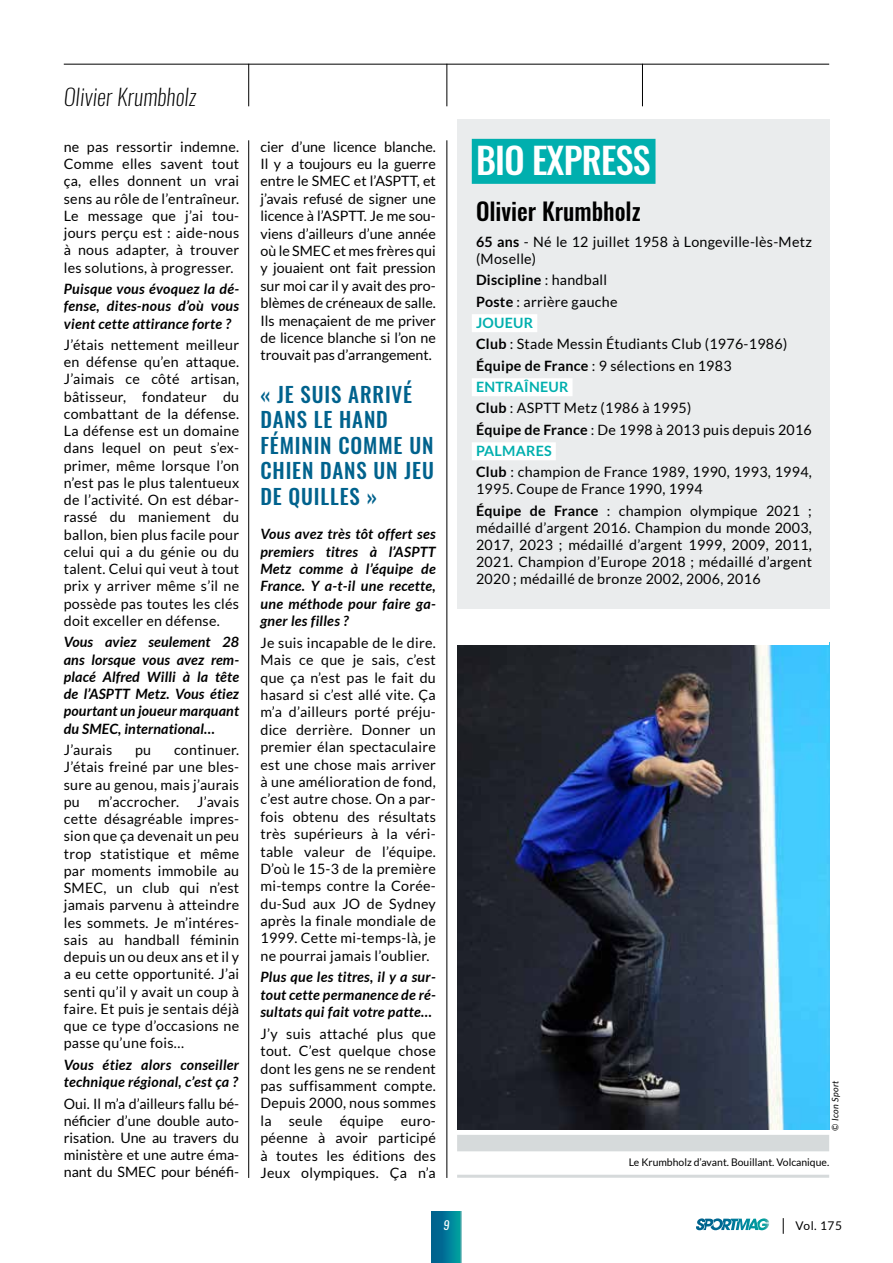
<style>
.page{position:relative;width:893px;height:1263px;background:#fff}
.page>*{position:absolute;margin:0;border:0;box-sizing:border-box;transform-origin:0 0}
.t1{font:500 36px "Oswald";letter-spacing:-.02em;color:#fff}
.t2{font:500 24px "Oswald";color:#000}
.t3{font:italic 200 22.5px "Oswald";letter-spacing:.01em;color:#000}
.t4{font:500 21px/25.5px "Oswald";letter-spacing:.04em;color:#00628d}
.t5{font:14.25px/17.2px "Lato";letter-spacing:.02em;color:#000;text-align:justify}
.t6{font:italic 700 14.25px/17.2px "Lato";letter-spacing:.02em;color:#000;text-align:justify}
.t7{font:12px "Lato";letter-spacing:.04em;color:#000}
.t8{font:italic 12px "Oswald";color:#fff}
.t9{font:10.5px "Lato";color:#000}
.t10{font:italic 9px "Lato";letter-spacing:.04em;color:#000}
.s1{font-weight:700}
.s2{font-weight:700;color:#00afae}
</style>
<div class="page">
<hr style="left:248px;top:140px;width:1px;height:1038px;background:#000">
<hr style="left:446px;top:140px;width:1px;height:1038px;background:#000">
<hr style="left:248px;top:64px;width:1px;height:42px;background:#000">
<hr style="left:446px;top:64px;width:1px;height:42px;background:#000">
<hr style="left:642px;top:64px;width:1px;height:42px;background:#000">
<hr style="left:64px;top:64px;width:765px;height:1px;background:#000">
<div style="left:457px;top:1135px;width:372px;height:16px;background:#d6dadb"></div>
<hr style="left:457px;top:1175px;width:372px;height:3px;background:#d6dadb">
<img style="left:457px;top:645px;width:372px;height:485px">
<div style="left:458px;top:119px;width:372px;height:489px;background:#eaeced"></div>
<div style="left:472px;top:139px;width:183px;height:45px;background:#00afae"></div>
<div style="left:472px;top:314px;width:65px;height:18px;background:#fff"></div>
<div style="left:472px;top:378px;width:101px;height:18px;background:#fff"></div>
<div style="left:472px;top:442px;width:84px;height:18px;background:#fff"></div>
<svg style="left:432px;top:1212px;width:29px;height:51px"></svg>
<svg style="left:783px;top:1218px;width:1px;height:16px"></svg>
<svg style="left:696px;top:1218px;width:73px;height:12px"></svg>
<h3 class="t3" style="left:64px;top:82px;width:134px">Olivier Krumbholz</h3>
<p class="t5" style="left:64px;top:138px;width:177px">ne pas ressortir indemne.<br>Comme elles savent tout ça, elles donnent un vrai sens au rôle de l’entraîneur.<br>Le message que j’ai tou&shy;jours perçu est : aide-nous à nous adapter, à trouver les solutions, à progresser.</p>
<p class="t6" style="left:64px;top:280px;width:177px">Puisque vous évoquez la dé&shy;fense, dites-nous d’où vous vient cette attirance forte ?</p>
<p class="t5" style="left:64px;top:336px;width:177px">J’étais nettement meilleur en défense qu’en attaque.<br>J’aimais ce côté artisan, bâtisseur, fondateur du combattant de la défense.<br>La défense est un domaine dans lequel on peut s’ex&shy;primer, même lorsque l’on n’est pas le plus talentueux de l’activité. On est débar&shy;rassé du maniement du ballon, bien plus facile pour celui qui a du génie ou du talent. Celui qui veut à tout prix y arriver même s’il ne possède pas toutes les clés doit exceller en défense.</p>
<p class="t6" style="left:64px;top:634px;width:177px">Vous aviez seulement 28 ans lorsque vous avez rem&shy;placé Alfred Willi à la tête de l’ASPTT Metz. Vous étiez pourtant un joueur marquant du SMEC, international…</p>
<p class="t5" style="left:64px;top:741px;width:50px">J’aurais</p>
<p class="t5" style="left:135px;top:741px;width:18px">pu</p>
<p class="t5" style="left:64px;top:741px;width:177px;text-indent:110px">continuer.<br>J’étais freiné par une bles&shy;sure au genou, mais j’aurais pu</p>
<p class="t5" style="left:64px;top:793px;width:177px;text-indent:133px">J’avais cette désagréable impres&shy;sion que ça devenait un peu trop statistique et même par moments immobile au SMEC, un club qui n’est jamais parvenu à atteindre les sommets. Je m’intéres&shy;sais au handball féminin depuis un ou deux ans et il y a eu cette opportunité. J’ai senti qu’il y avait un coup à faire. Et puis je sentais déjà que ce type d’occasions ne passe qu’une fois…</p>
<p class="t6" style="left:64px;top:1056px;width:177px">Vous étiez alors conseiller technique régional, c’est ça ?</p>
<p class="t5" style="left:64px;top:1094px;width:177px">Oui. Il m’a d’ailleurs fallu bé&shy;néficier d’une double auto&shy;risation. Une au travers du ministère et une autre éma&shy;nant du SMEC pour bénéfi-</p>
<p class="t5" style="left:98px;top:793px;width:82px">m’accrocher.</p>
<p class="t5" style="left:260px;top:138px;width:177px">cier d’une licence blanche.<br>Il y a toujours eu la guerre entre le SMEC et l’ASPTT, et j’avais refusé de signer une licence à l’ASPTT. Je me sou&shy;viens d’ailleurs d’une année où le SMEC et mes frères qui y jouaient ont fait pression sur moi car il y avait des pro&shy;blèmes de créneaux de salle.<br>Ils menaçaient de me priver de licence blanche si l’on ne trouvait pas d’arrangement.</p>
<h3 class="t4" style="left:260px;top:382px;width:175px">« JE SUIS ARRIVÉ<br>DANS LE HAND<br>FÉMININ COMME UN<br>CHIEN DANS UN JEU<br>DE QUILLES »</h3>
<p class="t6" style="left:260px;top:526px;width:177px">Vous avez très tôt offert ses premiers titres à l’ASPTT Metz comme à l’équipe de France. Y a-t-il une recette, une méthode pour faire ga&shy;gner les filles ?</p>
<p class="t5" style="left:260px;top:634px;width:177px">Je suis incapable de le dire.<br>Mais ce que je sais, c’est que ça n’est pas le fait du hasard si c’est allé vite. Ça m’a d’ailleurs porté préju&shy;dice derrière. Donner un premier élan spectaculaire est une chose mais arriver à une amélioration de fond, c’est autre chose. On a par&shy;fois obtenu des résultats très supérieurs à la véri&shy;table valeur de l’équipe.<br>D’où le 15-3 de la première mi-temps contre la Corée&shy;du-Sud aux JO de Sydney après la finale mondiale de 1999. Cette mi-temps-là, je ne pourrai jamais l’oublier.</p>
<p class="t6" style="left:260px;top:969px;width:177px">Plus que les titres, il y a sur&shy;tout cette permanence de ré&shy;sultats qui fait votre patte…</p>
<p class="t5" style="left:260px;top:1025px;width:177px">J’y suis attaché plus que tout. C’est quelque chose dont les gens ne se rendent pas suffisamment compte.<br>Depuis 2000, nous sommes la seule équipe euro&shy;péenne à avoir participé à toutes les éditions des Jeux olympiques. Ça n’a</p>
<h1 class="t1" style="left:476px;top:136px;width:176px">BIO EXPRESS</h1>
<h2 class="t2" style="left:476px;top:195px;width:166px">Olivier Krumbholz</h2>
<p class="t5" style="left:476px;top:233px;width:337px"><span class="s1">65 ans</span> - Né le 12 juillet 1958 à Longeville-lès-Metz (Moselle)</p>
<p class="t5" style="left:476px;top:269px;width:337px;line-height:21.3px;text-align:left"><span class="s1">Discipline</span> : handball<br><span class="s1">Poste</span> : arrière gauche<br><span class="s2">JOUEUR<br></span><span class="s1">Club</span> : Stade Messin Étudiants Club (1976-1986)<br><span class="s1">Équipe de France</span> : 9 sélections en 1983<br><span class="s2">ENTRAÎNEUR<br></span><span class="s1">Club</span> : ASPTT Metz (1986 à 1995)<br><span class="s1">Équipe de France</span> : De 1998 à 2013 puis depuis 2016<br><span class="s2">PALMARES<br></span><span class="s1">Club</span> : champion de France 1989, 1990, 1993, 1994,</p>
<p class="t5" style="left:476px;top:478px;width:337px;line-height:21.3px">1995. Coupe de France 1990, 1994<br><span class="s1">Équipe de France</span> : champion olympique 2021 ;</p>
<p class="t5" style="left:476px;top:519px;width:337px">médaillé d’argent 2016. Champion du monde 2003, 2017, 2023 ; médaillé d’argent 1999, 2009, 2011, 2021. Champion d’Europe 2018 ; médaillé d’argent 2020 ; médaillé de bronze 2002, 2006, 2016</p>
<p class="t10" style="left:830px;top:1130px;width:52px;rotate:-90deg">© Icon Sport</p>
<p class="t9" style="left:629px;top:1156px;width:202px">Le Krumbholz d’avant. Bouillant. Volcanique.</p>
<p class="t8" style="left:443px;top:1217px;width:7px">9</p>
<p class="t7" style="left:796px;top:1219px;width:48px">Vol. 175</p>
</div>
